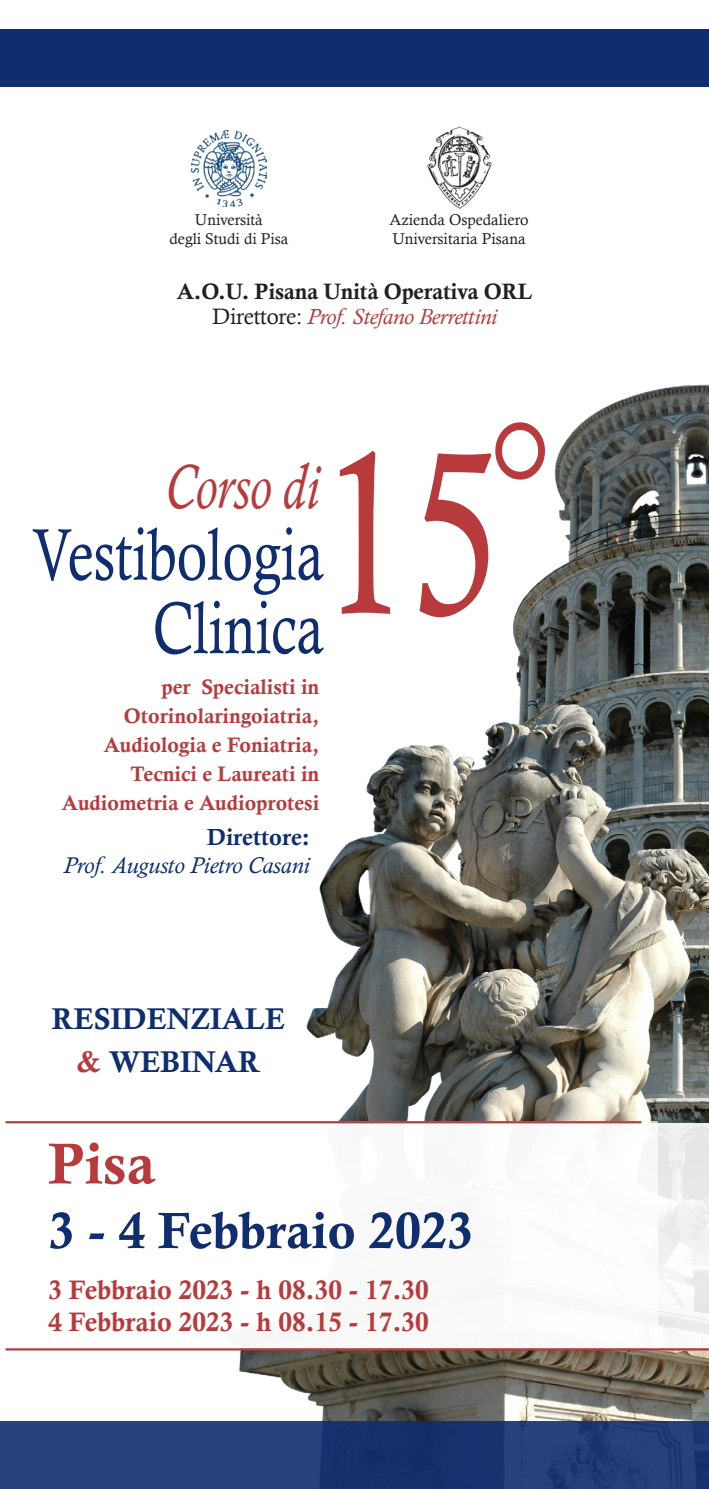
<style>
.page{position:relative;width:709px;height:1489px;background:#fff}
.page>*{position:absolute;margin:0;border:0;box-sizing:border-box;transform-origin:0 0}
.t1{font:231.5px "Calisto";color:#b73a3d;scale:.77 1}
.t2{font:73.25px/73.5px "Calisto";color:#0f2d6f;text-align:right;scale:.77 1}
.t3{font:italic 63.75px "Calisto";color:#b73a3d;scale:.77 1}
.t4{font:58px "Calis MT Bol";color:#b73a3d}
.t5{font:51.25px "Calis MT Bol";color:#0f2d6f}
.t6{font:30px "Calis MT Bol";color:#0f2d6f}
.t7{font:26.75px "Calis MT Bol";color:#b73a3d}
.t8{font:italic 23.25px "Calisto";color:#0f2d6f}
.t9{font:23.25px "Calis MT Bol";color:#0f2d6f}
.t10{font:italic 22.25px "Calisto";letter-spacing:-.01em;color:#b73a3d}
.t11{font:22.25px "Calis MT Bol";letter-spacing:-.01em;color:#231f20}
.t12{font:21px "Calis MT Bol";color:#b73a3d}
.t13{font:15.5px "Calisto";color:#231f20}
.s1{font-style:normal;color:#231f20}
.s2{color:#b73a3d}
</style>
<div class="page">
<img style="left:140px;top:384px;width:569px;height:1036px">
<div style="left:0;top:1123px;width:709px;height:225px;background:#fff"></div>
<div style="left:0;top:1420px;width:709px;height:68px;background:linear-gradient(to right,#26417d,#1c3771)"></div>
<div style="left:0;top:29px;width:709px;height:57px;background:#0f2d6f"></div>
<svg style="left:495px;top:422px;width:50px;height:57px"></svg>
<img style="left:192px;top:130px;width:74px;height:76px">
<img style="left:427px;top:126px;width:64px;height:83px">
<hr style="left:6px;top:1348px;width:703px;height:2px;background:#b73a3d">
<hr style="left:6px;top:1121px;width:635px;height:2px;background:#b73a3d">
<p class="t13" style="left:195px;top:210px;width:69px">Università</p>
<p class="t13" style="left:169px;top:229px;width:120px">degli Studi di Pisa</p>
<p class="t13" style="left:389px;top:210px;width:141px">Azienda Ospedaliero</p>
<p class="t13" style="left:392px;top:229px;width:135px">Universitaria Pisana</p>
<p class="t11" style="left:177px;top:278px;width:357px">A.O.U. Pisana Unità Operativa ORL</p>
<p class="t10" style="left:212px;top:303px;width:287px"><span class="s1">Direttore:</span> Prof. Stefano Berrettini</p>
<p class="t3" style="left:165px;top:449px;width:202px">Corso di</p>
<p class="t2" style="left:32px;top:517px;width:380px">Vestibologia<br>Clinica</p>
<p class="t12" style="left:161px;top:674px;width:159px">per Specialisti in</p>
<p class="t12" style="left:124px;top:703px;width:197px">Otorinolaringoiatria,</p>
<p class="t12" style="left:104px;top:732px;width:217px">Audiologia e Foniatria,</p>
<p class="t12" style="left:130px;top:761px;width:190px">Tecnici e Laureati in</p>
<p class="t12" style="left:62px;top:790px;width:259px">Audiometria e Audioprotesi</p>
<p class="t9" style="left:207px;top:823px;width:105px">Direttore:</p>
<p class="t8" style="left:63px;top:851px;width:248px">Prof. Augusto Pietro Casani</p>
<p class="t1" style="left:319px;top:399px;width:237px">15</p>
<p class="t6" style="left:52px;top:1001px;width:235px">RESIDENZIALE</p>
<p class="t6" style="left:77px;top:1044px;width:185px"><span class="s2">&amp;</span> WEBINAR</p>
<p class="t4" style="left:48px;top:1130px;width:108px">Pisa</p>
<p class="t5" style="left:48px;top:1201px;width:426px">3 - 4 Febbraio 2023</p>
<p class="t7" style="left:48px;top:1273px;width:382px">3 Febbraio 2023 - h 08.30 - 17.30</p>
<p class="t7" style="left:48px;top:1305px;width:382px">4 Febbraio 2023 - h 08.15 - 17.30</p>
</div>
